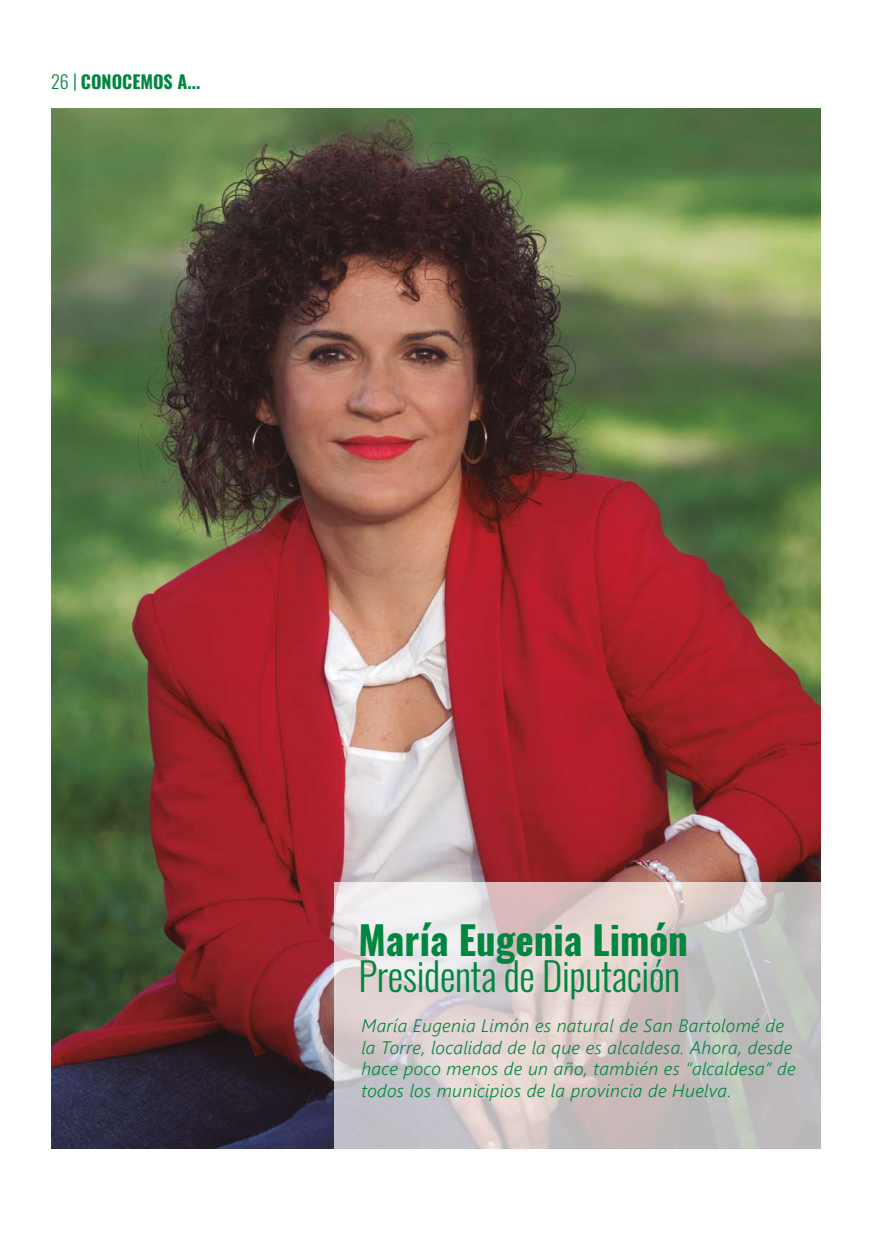
<style>
.page{position:relative;width:893px;height:1234px;background:#fff}
.page>*{position:absolute;margin:0;border:0;box-sizing:border-box;transform-origin:0 0}
.t1{font:300 39px "Oswald";letter-spacing:-.01em;color:#00863f}
.t2{font:700 39px "Oswald";color:#00863f}
.t3{font:italic 300 18px/21.6px "Segoe UI";letter-spacing:.02em;color:#00863f}
.t4{font:700 18px "Oswald";color:#00863f}
.s1{font-weight:300}
</style>
<div class="page">
<img style="left:51px;top:108px;width:770px;height:1040px">
<svg style="left:334px;top:882px;width:487px;height:267px;background:#d3caca"></svg>
<p class="t4" style="left:51px;top:72px;width:151px"><span class="s1">26 |</span> CONOCEMOS A...</p>
<h1 class="t2" style="left:358px;top:919px;width:331px">María Eugenia Limón</h1>
<h1 class="t1" style="left:358px;top:941px;width:323px">Presidenta de Diputación</h1>
<p class="t3" style="left:361px;top:1013px;width:436px">María Eugenia Limón es natural de San Bartolomé de la Torre, localidad de la que es alcaldesa. Ahora, desde hace poco menos de un año, también es “alcaldesa” de todos los municipios de la provincia de Huelva.</p>
</div>
